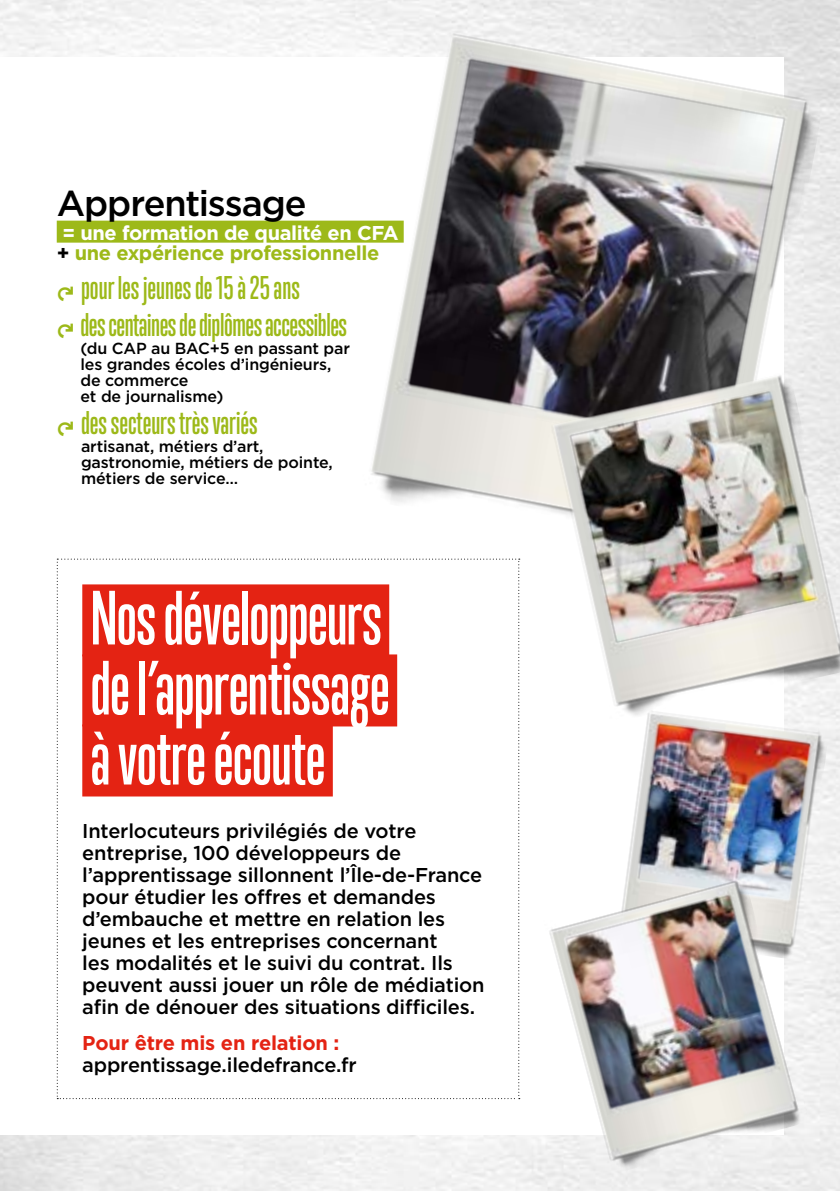
<style>
.page{position:relative;width:840px;height:1191px;background:#fff}
.page>*{position:absolute;margin:0;border:0;box-sizing:border-box;transform-origin:0 0}
.t1{font:500 70px/70px "Trump Gothic Pro";letter-spacing:-.015em;color:#fff;text-align:justify}
.t2{font:500 36px "Gotham";letter-spacing:-.03em;color:#000}
.t3{font:500 30px/37.4px "Trump Gothic Pro";letter-spacing:-.005em;color:#9db919}
.t4{font:500 20px/22px "Gotham";letter-spacing:-.01em;color:#000}
.t5{font:700 20px/20px "Gotham";letter-spacing:-.02em;color:#9db919}
.t6{font:700 20px "Gotham";letter-spacing:-.01em;color:#e42313}
.t7{font:500 16px/16px "Gotham";letter-spacing:-.01em;color:#000}
.s1{color:#fff}
.s2{color:#000}
.s3{font-family:"Fleches Left Right";font-weight:400;font-size:20px}
</style>
<div class="page">
<img style="left:629px;top:724px;width:202px;height:236px">
<svg style="left:57px;top:558px;width:462px;height:541px"></svg>
<img style="left:348px;top:0;width:484px;height:569px">
<div style="left:82px;top:584px;width:307px;height:72px;background:#e42313"></div>
<div style="left:82px;top:654px;width:315px;height:72px;background:#e42313"></div>
<div style="left:82px;top:724px;width:250px;height:72px;background:#e42313"></div>
<div style="left:57px;top:221px;width:346px;height:22px;background:#9db919"></div>
<img style="left:534px;top:340px;width:305px;height:384px">
<img style="left:534px;top:852px;width:275px;height:324px">
<h2 class="t2" style="left:57px;top:180px;width:251px">Apprentissage</h2>
<p class="t5" style="left:57px;top:222px;width:343px"><span class="s1">= une formation de qualité en CFA </span><span class="s2">+</span> une expérience professionnelle</p>
<h3 class="t3" style="left:57px;top:269px;width:292px"><span class="s3">&amp;</span> pour les jeunes de 15 à 25 ans<br><span class="s3">&amp;</span> des centaines de diplômes accessibles</h3>
<p class="t7" style="left:80px;top:340px;width:271px">(du CAP au BAC+5 en passant par les grandes écoles d’ingénieurs, de commerce<br>et de journalisme)</p>
<h3 class="t3" style="left:57px;top:404px;width:202px"><span class="s3">&amp;</span> des secteurs très variés</h3>
<p class="t7" style="left:81px;top:438px;width:253px">artisanat, métiers d’art, gastronomie, métiers de pointe, métiers de service…</p>
<h1 class="t1" style="left:90px;top:583px;width:301px">Nos développeurs de l’apprentissage à votre écoute</h1>
<p class="t4" style="left:82px;top:820px;width:403px">Interlocuteurs privilégiés de votre entreprise, 100 développeurs de l’apprentissage sillonnent l’Île-de-France pour étudier les offres et demandes d’embauche et mettre en relation les jeunes et les entreprises concernant<br>les modalités et le suivi du contrat. Ils peuvent aussi jouer un rôle de médiation afin de dénouer des situations difficiles.</p>
<p class="t6" style="left:82px;top:1029px;width:258px">Pour être mis en relation :</p>
<p class="t4" style="left:82px;top:1053px;width:276px">apprentissage.iledefrance.fr</p>
</div>
